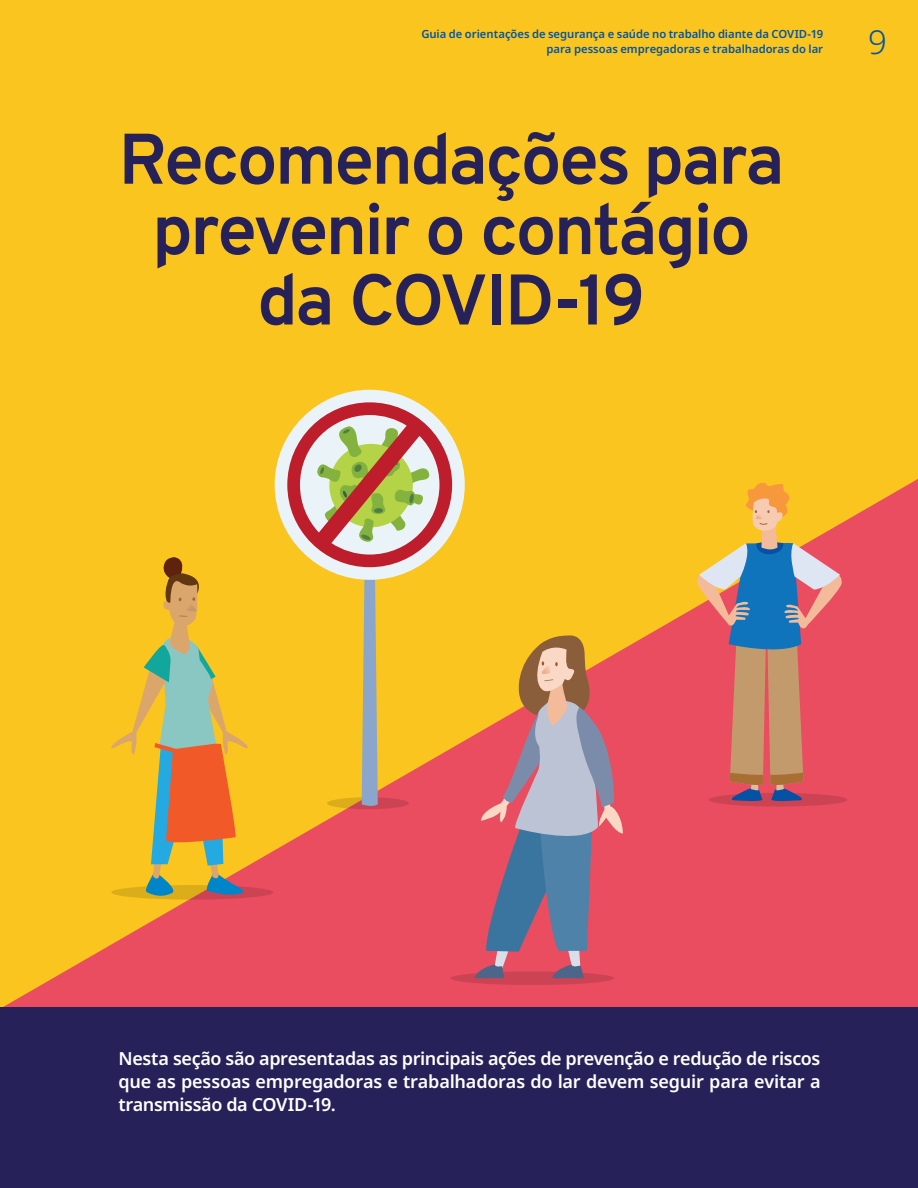
<style>
.page{position:relative;width:918px;height:1188px;background:#fac51e}
.page>*{position:absolute;margin:0;border:0;box-sizing:border-box;transform-origin:0 0}
.t1{font:700 71.4px/70.3px "Overpass";letter-spacing:-.035em;color:#262259;text-align:center}
.t2{font:300 33px "Noto Sans";color:#0154a6}
.t3{font:600 18px/23.4px "Noto Sans";letter-spacing:-.015em;color:#fff;text-align:justify}
.t4{font:600 11.25px/14.7px "Noto Sans";color:#0154a6;text-align:right}
</style>
<div class="page">
<svg style="left:0;top:479px;width:918px;height:529px;fill:#e94d5f"></svg>
<svg style="left:709px;top:793px;width:138px;height:14px"></svg>
<svg style="left:696px;top:483px;width:147px;height:320px"></svg>
<div style="left:327px;top:797px;width:82px;height:12px;background:#cc4354;border-radius:50%"></div>
<div style="left:275px;top:390px;width:190px;height:190px;background:#eaf4f8;border-radius:50%"></div>
<svg style="left:287px;top:402px;width:165px;height:406px"></svg>
<svg style="left:451px;top:971px;width:163px;height:14px"></svg>
<svg style="left:474px;top:632px;width:149px;height:346px;background:#b97e7b"></svg>
<div style="left:111px;top:885px;width:162px;height:15px;background:#cc4354;border-radius:50%"></div>
<svg style="left:110px;top:557px;width:140px;height:343px"></svg>
<div style="left:0;top:1008px;width:918px;height:180px;background:#262259"></div>
<p class="t4" style="left:421px;top:27px;width:403px">Guia de orientações de segurança e saúde no trabalho diante da COVID-19 para pessoas empregadoras e trabalhadoras do lar</p>
<h2 class="t2" style="left:868px;top:19px;width:20px">9</h2>
<h1 class="t1" style="left:118px;top:124px;width:667px">Recomendações para prevenir o contágio da COVID-19</h1>
<p class="t3" style="left:118px;top:1047px;width:704px">Nesta seção são apresentadas as principais ações de prevenção e redução de riscos que as pessoas empregadoras e trabalhadoras do lar devem seguir para evitar a transmissão da COVID-19.</p>
</div>
